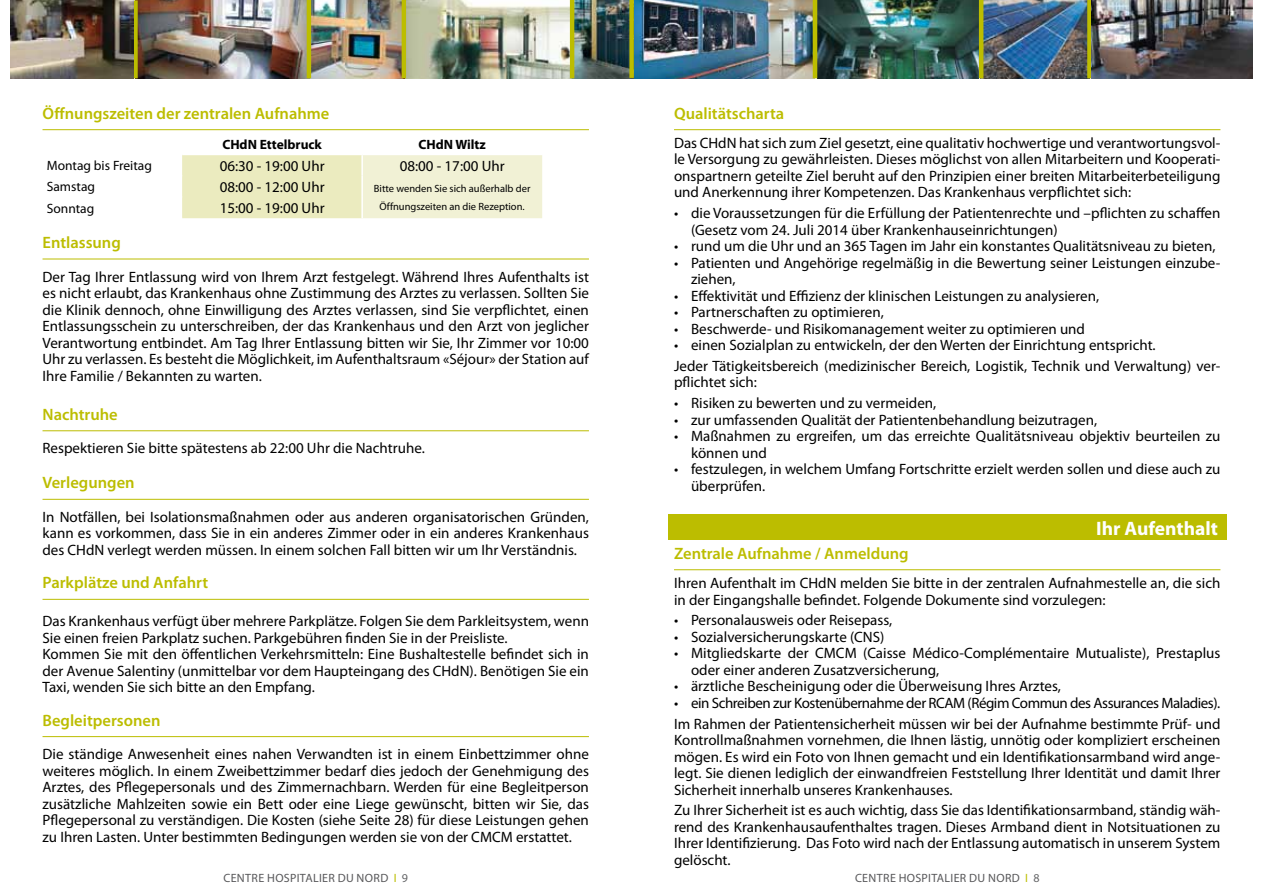
<style>
.page{position:relative;width:1263px;height:893px;background:#fff}
.page>*{position:absolute;margin:0;border:0;box-sizing:border-box;transform-origin:0 0}
.t1{font:700 19.5px "Myriad Pro";color:#fff}
.t2{font:600 16.5px "Myriad Pro";color:#bcbd00}
.t3{font:15px/16.5px "Myriad Pro";color:#000}
.t4{font:15px/20.7px "Myriad Pro";letter-spacing:-.025em;color:#000}
.t5{font:13.5px "Myriad Pro";color:#000}
.t6{font:700 13.5px "Myriad Pro";color:#000}
.t7{font:12px "Myriad Pro";color:#58585a}
.t8{font:12px "Myriad Pro";color:#bcbd00}
.t9{font:10.5px "Myriad Pro";color:#000}
.s1{color:#646567}
</style>
<div class="page">
<img style="left:634px;top:0;width:179px;height:78px">
<img style="left:983px;top:0;width:104px;height:78px">
<div style="left:1087px;top:0;width:5px;height:78px;background:#bcbd00"></div>
<img style="left:817px;top:0;width:162px;height:78px">
<hr style="left:979px;top:0;width:4px;height:78px;background:#bcbd00">
<img style="left:138px;top:0;width:169px;height:78px">
<img style="left:406px;top:0;width:164px;height:78px">
<img style="left:311px;top:0;width:91px;height:78px">
<hr style="left:307px;top:0;width:4px;height:78px;background:#bcbd00">
<hr style="left:402px;top:0;width:4px;height:78px;background:#bcbd00">
<img style="left:574px;top:0;width:55px;height:78px">
<hr style="left:570px;top:0;width:4px;height:78px;background:#bcbd00">
<div style="left:629px;top:0;width:5px;height:78px;background:#bcbd00"></div>
<hr style="left:813px;top:0;width:4px;height:78px;background:#bcbd00">
<div style="left:133px;top:0;width:5px;height:78px;background:#bcbd00"></div>
<img style="left:10px;top:0;width:123px;height:78px">
<img style="left:1092px;top:0;width:160px;height:78px">
<hr style="left:43px;top:129px;width:546px;height:1px;background:#bcbd00">
<hr style="left:43px;top:259px;width:546px;height:1px;background:#bcbd00">
<hr style="left:43px;top:430px;width:546px;height:1px;background:#bcbd00">
<hr style="left:43px;top:499px;width:546px;height:1px;background:#bcbd00">
<hr style="left:43px;top:599px;width:546px;height:1px;background:#bcbd00">
<hr style="left:43px;top:736px;width:546px;height:1px;background:#bcbd00">
<svg style="left:182px;top:155px;width:360px;height:63px;background:#eeeeca"></svg>
<hr style="left:361px;top:155px;width:2px;height:21px;background:#fff">
<hr style="left:361px;top:176px;width:2px;height:21px;background:#fff">
<hr style="left:361px;top:197px;width:2px;height:21px;background:#fff">
<div style="left:668px;top:514px;width:558px;height:26px;background:#bcbd00"></div>
<hr style="left:674px;top:129px;width:546px;height:1px;background:#bcbd00">
<hr style="left:674px;top:569px;width:546px;height:1px;background:#bcbd00">
<p class="t2" style="left:43px;top:103px;width:288px">Öffnungszeiten der zentralen Aufnahme</p>
<p class="t6" style="left:222px;top:136px;width:101px">CHdN Ettelbruck</p>
<p class="t6" style="left:419px;top:136px;width:69px">CHdN Wiltz</p>
<p class="t5" style="left:47px;top:157px;width:107px">Montag bis Freitag</p>
<p class="t3" style="left:220px;top:157px;width:106px">06:30 - 19:00 Uhr</p>
<p class="t3" style="left:400px;top:157px;width:106px">08:00 - 17:00 Uhr</p>
<p class="t5" style="left:47px;top:179px;width:50px">Samstag</p>
<p class="t3" style="left:220px;top:178px;width:106px">08:00 - 12:00 Uhr</p>
<p class="t9" style="left:374px;top:182px;width:158px">Bitte wenden Sie sich außerhalb der</p>
<p class="t5" style="left:47px;top:200px;width:49px">Sonntag</p>
<p class="t3" style="left:220px;top:200px;width:106px">15:00 - 19:00 Uhr</p>
<p class="t9" style="left:380px;top:200px;width:147px">Öffnungszeiten an die Rezeption.</p>
<p class="t2" style="left:43px;top:232px;width:80px">Entlassung</p>
<p class="t3" style="left:43px;top:268px;width:548px;text-align:justify">Der Tag Ihrer Entlassung wird von Ihrem Arzt festgelegt. Während Ihres Aufenthalts ist es nicht erlaubt, das Krankenhaus ohne Zustimmung des Arztes zu verlassen. Sollten Sie die Klinik dennoch, ohne Einwilligung des Arztes verlassen, sind Sie verpflichtet, einen Entlassungsschein zu unterschreiben, der das Krankenhaus und den Arzt von jeglicher Verantwortung entbindet. Am Tag Ihrer Entlassung bitten wir Sie, Ihr Zimmer vor 10:00<br>Uhr zu verlassen. Es besteht die Möglichkeit, im Aufenthaltsraum «Séjour» der Station auf Ihre Familie / Bekannten zu warten.</p>
<p class="t2" style="left:43px;top:404px;width:77px">Nachtruhe</p>
<p class="t3" style="left:43px;top:440px;width:384px">Respektieren Sie bitte spätestens ab 22:00 Uhr die Nachtruhe.</p>
<p class="t2" style="left:43px;top:472px;width:94px">Verlegungen</p>
<p class="t3" style="left:43px;top:508px;width:548px;text-align:justify">In Notfällen, bei Isolationsmaßnahmen oder aus anderen organisatorischen Gründen, kann es vorkommen, dass Sie in ein anderes Zimmer oder in ein anderes Krankenhaus des CHdN verlegt werden müssen. In einem solchen Fall bitten wir um Ihr Verständnis.</p>
<p class="t2" style="left:43px;top:572px;width:167px">Parkplätze und Anfahrt</p>
<p class="t3" style="left:43px;top:613px;width:548px">Das Krankenhaus verfügt über mehrere Parkplätze. Folgen Sie dem Parkleitsystem, wenn Sie einen freien Parkplatz suchen. Parkgebühren finden Sie in der Preisliste.<br>Kommen Sie mit den öffentlichen Verkehrsmitteln: Eine Bushaltestelle befindet sich in der Avenue Salentiny (unmittelbar vor dem Haupteingang des CHdN). Benötigen Sie ein Taxi, wenden Sie sich bitte an den Empfang.</p>
<p class="t2" style="left:43px;top:710px;width:119px">Begleitpersonen</p>
<p class="t3" style="left:43px;top:746px;width:548px;text-align:justify">Die ständige Anwesenheit eines nahen Verwandten ist in einem Einbettzimmer ohne weiteres möglich. In einem Zweibettzimmer bedarf dies jedoch der Genehmigung des Arztes, des Pflegepersonals und des Zimmernachbarn. Werden für eine Begleitperson zusätzliche Mahlzeiten sowie ein Bett oder eine Liege gewünscht, bitten wir Sie, das Pflegepersonal zu verständigen. Die Kosten (siehe Seite 28) für diese Leistungen gehen zu Ihren Lasten. Unter bestimmten Bedingungen werden sie von der CMCM erstattet.</p>
<p class="t7" style="left:224px;top:871px;width:8px">centre</p>
<p class="t7" style="left:267px;top:871px;width:8px">hospitalier</p>
<p class="t7" style="left:338px;top:871px;width:28px">du nord</p>
<p class="t8" style="left:394px;top:871px;width:16px">I <span class="s1">9</span></p>
<p class="t2" style="left:674px;top:103px;width:112px">Qualitätscharta</p>
<p class="t3" style="left:674px;top:134px;width:548px;text-align:justify">Das CHdN hat sich zum Ziel gesetzt, eine qualitativ hochwertige und verantwortungsvol&shy;le Versorgung zu gewährleisten. Dieses möglichst von allen Mitarbeitern und Kooperati&shy;onspartnern geteilte Ziel beruht auf den Prinzipien einer breiten Mitarbeiterbeteiligung und Anerkennung ihrer Kompetenzen. Das Krankenhaus verpflichtet sich:</p>
<p class="t3" style="left:691px;top:205px;width:531px;text-indent:-17px">• die Voraussetzungen für die Erfüllung der Patientenrechte und –pflichten zu schaffen (Gesetz vom 24. Juli 2014 über Krankenhauseinrichtungen)</p>
<p class="t3" style="left:674px;top:238px;width:543px">• rund um die Uhr und an 365 Tagen im Jahr ein konstantes Qualitätsniveau zu bieten,</p>
<p class="t3" style="left:691px;top:254px;width:531px;text-indent:-17px">• Patienten und Angehörige regelmäßig in die Bewertung seiner Leistungen einzube&shy;ziehen,</p>
<p class="t3" style="left:674px;top:287px;width:427px">• Effektivität und Effizienz der klinischen Leistungen zu analysieren,</p>
<p class="t3" style="left:674px;top:304px;width:211px">• Partnerschaften zu optimieren,</p>
<p class="t3" style="left:674px;top:320px;width:413px">• Beschwerde- und Risikomanagement weiter zu optimieren und</p>
<p class="t3" style="left:674px;top:335px;width:548px;line-height:20.7px">• einen Sozialplan zu entwickeln, der den Werten der Einrichtung entspricht.<br>Jeder Tätigkeitsbereich (medizinischer Bereich, Logistik, Technik und Verwaltung) ver-</p>
<p class="t3" style="left:674px;top:374px;width:85px">pflichtet sich:</p>
<p class="t3" style="left:674px;top:395px;width:264px">• Risiken zu bewerten und zu vermeiden,</p>
<p class="t3" style="left:674px;top:411px;width:425px">• zur umfassenden Qualität der Patientenbehandlung beizutragen,</p>
<p class="t3" style="left:691px;top:428px;width:531px;text-indent:-17px">• Maßnahmen zu ergreifen, um das erreichte Qualitätsniveau objektiv beurteilen zu können und</p>
<p class="t3" style="left:691px;top:461px;width:531px;text-indent:-17px">• festzulegen, in welchem Umfang Fortschritte erzielt werden sollen und diese auch zu überprüfen.</p>
<h1 class="t1" style="left:1096px;top:515px;width:123px">Ihr Aufenthalt</h1>
<p class="t2" style="left:674px;top:543px;width:236px">Zentrale Aufnahme / Anmeldung</p>
<p class="t3" style="left:674px;top:574px;width:548px">Ihren Aufenthalt im CHdN melden Sie bitte in der zentralen Aufnahmestelle an, die sich in der Eingangshalle befindet. Folgende Dokumente sind vorzulegen:</p>
<p class="t3" style="left:674px;top:612px;width:220px">• Personalausweis oder Reisepass,</p>
<p class="t3" style="left:674px;top:628px;width:212px">• Sozialversicherungskarte (CNS)</p>
<p class="t3" style="left:691px;top:645px;width:531px;text-indent:-17px">• Mitgliedskarte der CMCM (Caisse Médico-Complémentaire Mutualiste), Prestaplus oder einer anderen Zusatzversicherung,</p>
<p class="t3" style="left:674px;top:678px;width:388px">• ärztliche Bescheinigung oder die Überweisung Ihres Arztes,</p>
<p class="t4" style="left:674px;top:692px;width:548px">• ein Schreiben zur Kostenübernahme der RCAM (Régim Commun des Assurances Maladies).<br>Im Rahmen der Patientensicherheit müssen wir bei der Aufnahme bestimmte Prüf- und</p>
<p class="t3" style="left:674px;top:731px;width:548px;text-align:justify">Kontrollmaßnahmen vornehmen, die Ihnen lästig, unnötig oder kompliziert erscheinen mögen. Es wird ein Foto von Ihnen gemacht und ein Identifikationsarmband wird ange&shy;legt. Sie dienen lediglich der einwandfreien Feststellung Ihrer Identität und damit Ihrer Sicherheit innerhalb unseres Krankenhauses.</p>
<p class="t3" style="left:674px;top:802px;width:548px;text-align:justify">Zu Ihrer Sicherheit ist es auch wichtig, dass Sie das Identifikationsarmband, ständig wäh&shy;rend des Krankenhausaufenthaltes tragen. Dieses Armband dient in Notsituationen zu Ihrer Identifizierung. Das Foto wird nach der Entlassung automatisch in unserem System gelöscht.</p>
<p class="t7" style="left:855px;top:871px;width:8px">centre</p>
<p class="t7" style="left:899px;top:871px;width:8px">hospitalier</p>
<p class="t7" style="left:969px;top:871px;width:28px">du nord</p>
<p class="t8" style="left:1025px;top:871px;width:16px">I <span class="s1">8</span></p>
</div>
